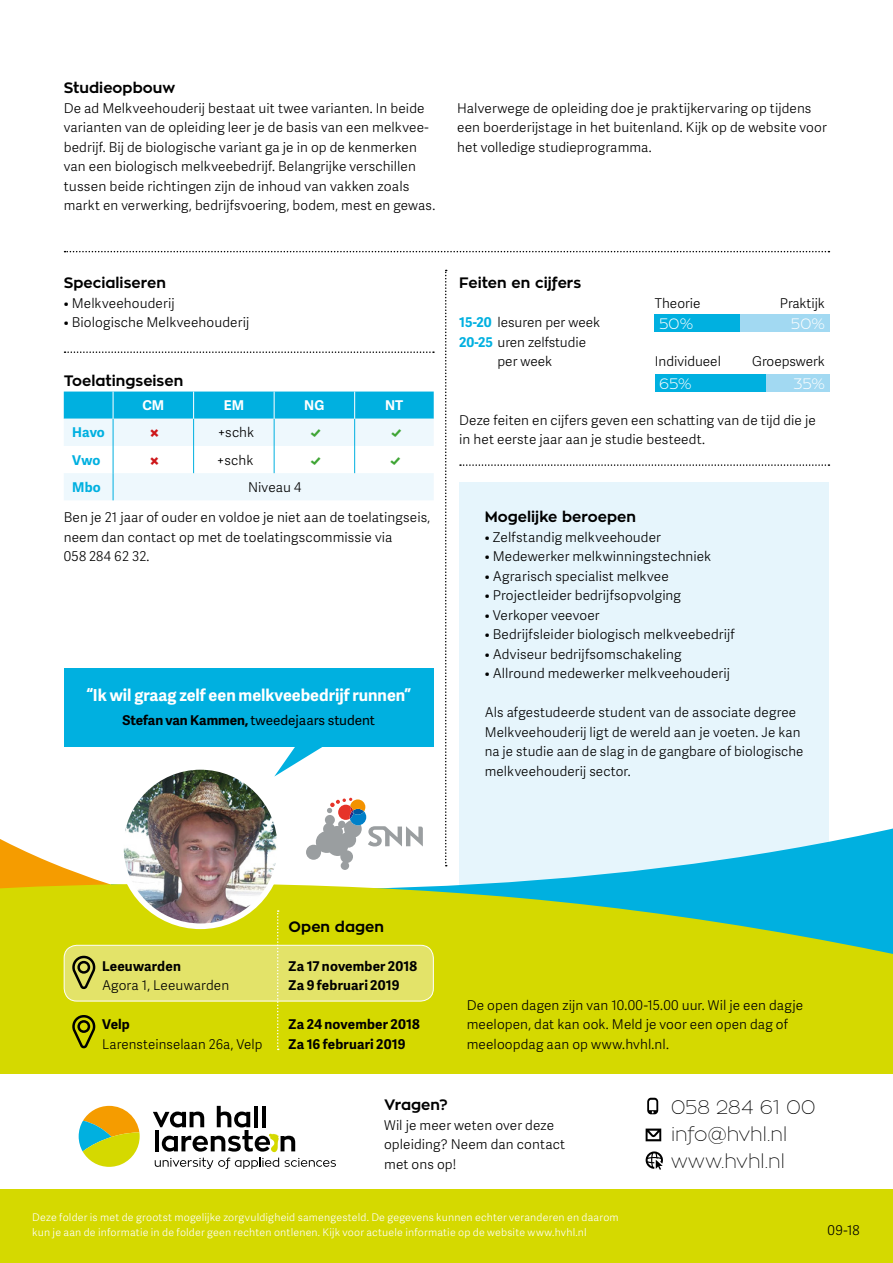
<style>
.page{position:relative;width:893px;height:1263px;background:#fff}
.page>*{position:absolute;margin:0;border:0;box-sizing:border-box;transform-origin:0 0}
.t1{font:100 19.5px/27px "Zona Pro";color:#000}
.t2{font:700 16.5px "Adelle Sans";color:#fff}
.t3{font:700 15px "Zona Pro";color:#000}
.t4{font:300 15px "Zona Pro";letter-spacing:.01em;color:#fff}
.t5{font:300 14.85px "Adelle Sans";color:#3fa535}
.t6{font:300 14.85px "Adelle Sans";color:#cd171a}
.t7{font:300 13.5px/19.5px "Adelle Sans";letter-spacing:.01em;color:#000}
.t8{font:700 13.5px/19.5px "Adelle Sans";letter-spacing:.015em;color:#000}
.t9{font:13.5px "Adelle Sans";color:#000}
.t10{font:700 13.5px "Adelle Sans";letter-spacing:.01em;color:#00b0e0}
.t11{font:700 13.5px "Adelle Sans";letter-spacing:.01em;color:#fff}
.t12{font:300 10.5px/15px "Adelle Sans";letter-spacing:.02em;color:#fff}
.s1{font-weight:700}
.s2{font-weight:700;color:#00b0e0}
</style>
<div class="page">
<div style="left:459px;top:482px;width:370px;height:462px;background:#e6f5fc"></div>
<svg style="left:64px;top:392px;width:370px;height:108px"></svg>
<div style="left:64px;top:668px;width:370px;height:78px;background:#00b0e0"></div>
<svg style="left:274px;top:746px;width:78px;height:28px"></svg>
<svg style="left:65px;top:351px;width:369px;height:2px"></svg>
<svg style="left:460px;top:464px;width:369px;height:2px"></svg>
<svg style="left:65px;top:251px;width:764px;height:1px"></svg>
<div style="left:655px;top:314px;width:174px;height:18px;background:#a2d9f2"></div>
<div style="left:655px;top:374px;width:174px;height:17px;background:#a2d9f2"></div>
<div style="left:655px;top:314px;width:85px;height:18px;background:#00b0e0"></div>
<div style="left:655px;top:374px;width:110px;height:17px;background:#00b0e0"></div>
<svg style="left:445px;top:270px;width:2px;height:509px"></svg>
<svg style="left:350px;top:779px;width:543px;height:102px"></svg>
<svg style="left:0;top:839px;width:100px;height:42px"></svg>
<svg style="left:0;top:881px;width:893px;height:382px;background:#c4d513"></svg>
<img style="left:121px;top:767px;width:158px;height:159px">
<div style="left:118px;top:764px;width:165px;height:165px;border:6px solid #fff;border-radius:50%"></div>
<div style="left:0;top:1074px;width:893px;height:115px;background:#fff"></div>
<svg style="left:79px;top:1106px;width:61px;height:61px"></svg>
<svg style="left:153px;top:1106px;width:183px;height:63px"></svg>
<svg style="left:647px;top:1098px;width:11px;height:16px"></svg>
<svg style="left:646px;top:1128px;width:15px;height:13px"></svg>
<svg style="left:646px;top:1151px;width:17px;height:19px"></svg>
<div style="left:64px;top:945px;width:369px;height:56px;background:#e3e369;border-radius:13px"></div>
<div style="left:64px;top:945px;width:370px;height:56px;border:1px solid #fff;border-radius:13px"></div>
<svg style="left:277px;top:910px;width:2px;height:140px"></svg>
<svg style="left:72px;top:955px;width:24px;height:35px"></svg>
<svg style="left:71px;top:1014px;width:26px;height:36px"></svg>
<svg style="left:306px;top:798px;width:117px;height:72px"></svg>
<p class="t3" style="left:64px;top:78px;width:113px">Studieopbouw</p>
<p class="t7" style="left:64px;top:98px;width:373px">De ad Melkveehouderij bestaat uit twee varianten. In beide varianten van de opleiding leer je de basis van een melkvee&shy;bedrijf. Bij de biologische variant ga je in op de kenmerken van een biologisch melkveebedrijf. Belangrijke verschillen tussen beide richtingen zijn de inhoud van vakken zoals markt en verwerking, bedrijfsvoering, bodem, mest en gewas.</p>
<p class="t7" style="left:457px;top:98px;width:371px">Halverwege de opleiding doe je praktijkervaring op tijdens een boerderijstage in het buitenland. Kijk op de website voor het volledige studieprogramma.</p>
<p class="t3" style="left:64px;top:273px;width:104px">Specialiseren</p>
<p class="t7" style="left:64px;top:293px;width:112px">• Melkveehouderij</p>
<p class="t7" style="left:64px;top:312px;width:187px">• Biologische Melkveehouderij</p>
<p class="t3" style="left:64px;top:370px;width:121px">Toelatingseisen</p>
<p class="t11" style="left:142px;top:395px;width:23px">CM</p>
<p class="t11" style="left:224px;top:395px;width:22px">EM</p>
<p class="t11" style="left:304px;top:395px;width:22px">NG</p>
<p class="t11" style="left:385px;top:395px;width:20px">NT</p>
<p class="t10" style="left:72px;top:423px;width:34px">Havo</p>
<p class="t6" style="left:150px;top:422px;width:11px">f</p>
<p class="t7" style="left:218px;top:422px;width:38px">+schk</p>
<p class="t5" style="left:310px;top:422px;width:13px">e</p>
<p class="t5" style="left:391px;top:422px;width:13px">e</p>
<p class="t10" style="left:72px;top:450px;width:30px">Vwo</p>
<p class="t6" style="left:150px;top:449px;width:11px">f</p>
<p class="t7" style="left:217px;top:450px;width:38px">+schk</p>
<p class="t5" style="left:310px;top:449px;width:13px">e</p>
<p class="t5" style="left:390px;top:449px;width:13px">e</p>
<p class="t10" style="left:72px;top:477px;width:30px">Mbo</p>
<p class="t7" style="left:248px;top:477px;width:55px">Niveau 4</p>
<p class="t7" style="left:64px;top:507px;width:368px">Ben je 21 jaar of ouder en voldoe je niet aan de toelatingseis, neem dan contact op met de toelatingscommissie via<br>058 284 62 32.</p>
<p class="t2" style="left:86px;top:683px;width:326px">“Ik wil graag zelf een melkveebedrijf runnen”</p>
<p class="t9" style="left:122px;top:711px;width:254px"><span class="s1">Stefan van Kammen,</span> tweedejaars student</p>
<p class="t3" style="left:459px;top:273px;width:124px">Feiten en cijfers</p>
<p class="t7" style="left:459px;top:312px;width:142px"><span class="s2">15-20</span> lesuren per week</p>
<p class="t7" style="left:459px;top:332px;width:128px"><span class="s2">20-25</span> uren zelfstudie</p>
<p class="t7" style="left:497px;top:351px;width:56px">per week</p>
<p class="t7" style="left:655px;top:293px;width:47px">Theorie</p>
<p class="t7" style="left:780px;top:293px;width:47px">Praktijk</p>
<p class="t4" style="left:659px;top:314px;width:36px">50%</p>
<p class="t4" style="left:791px;top:314px;width:36px">50%</p>
<p class="t7" style="left:655px;top:351px;width:68px">Individueel</p>
<p class="t7" style="left:752px;top:351px;width:74px">Groepswerk</p>
<p class="t4" style="left:659px;top:374px;width:34px">65%</p>
<p class="t4" style="left:793px;top:374px;width:33px">35%</p>
<p class="t7" style="left:459px;top:410px;width:358px">Deze feiten en cijfers geven een schatting van de tijd die je in het eerste jaar aan je studie besteedt.</p>
<p class="t3" style="left:485px;top:507px;width:153px">Mogelijke beroepen</p>
<p class="t7" style="left:485px;top:527px;width:178px">• Zelfstandig melkveehouder</p>
<p class="t7" style="left:485px;top:546px;width:228px">• Medewerker melkwinningstechniek</p>
<p class="t7" style="left:485px;top:566px;width:185px">• Agrarisch specialist melkvee</p>
<p class="t7" style="left:485px;top:585px;width:198px">• Projectleider bedrijfsopvolging</p>
<p class="t7" style="left:485px;top:604px;width:116px">• Verkoper veevoer</p>
<p class="t7" style="left:485px;top:624px;width:252px">• Bedrijfsleider biologisch melkveebedrijf</p>
<p class="t7" style="left:485px;top:643px;width:198px">• Adviseur bedrijfsomschakeling</p>
<p class="t7" style="left:485px;top:663px;width:247px">• Allround medewerker melkveehouderij</p>
<p class="t7" style="left:485px;top:702px;width:320px">Als afgestudeerde student van de associate degree Melkveehouderij ligt de wereld aan je voeten. Je kan na je studie aan de slag in de gangbare of biologische melkveehouderij sector.</p>
<p class="t8" style="left:102px;top:955px;width:80px">Leeuwarden</p>
<p class="t7" style="left:102px;top:975px;width:129px">Agora 1, Leeuwarden</p>
<p class="t8" style="left:102px;top:1014px;width:29px">Velp</p>
<p class="t7" style="left:102px;top:1034px;width:162px">Larensteinselaan 26a, Velp</p>
<p class="t3" style="left:289px;top:916px;width:97px">Open dagen</p>
<p class="t8" style="left:289px;top:955px;width:130px">Za 17 november 2018<br>Za 9 februari 2019</p>
<p class="t8" style="left:289px;top:1014px;width:133px">Za 24 november 2018<br>Za 16 februari 2019</p>
<p class="t7" style="left:467px;top:995px;width:338px">De open dagen zijn van 10.00-15.00 uur. Wil je een dagje meelopen, dat kan ook. Meld je voor een open dag of meeloopdag aan op www.hvhl.nl.</p>
<p class="t3" style="left:384px;top:1095px;width:65px">Vragen?</p>
<p class="t7" style="left:384px;top:1114px;width:183px">Wil je meer weten over deze opleiding? Neem dan contact met ons op!</p>
<p class="t12" style="left:32px;top:1209px;width:588px">Deze folder is met de grootst mogelijke zorgvuldigheid samengesteld. De gegevens kunnen echter veranderen en daarom kun je aan de informatie in de folder geen rechten ontlenen. Kijk voor actuele informatie op de website www.hvhl.nl</p>
<h1 class="t1" style="left:671px;top:1094px;width:146px">058 284 61 00 info@hvhl.nl www.hvhl.nl</h1>
<p class="t7" style="left:827px;top:1220px;width:34px">09-18</p>
</div>
